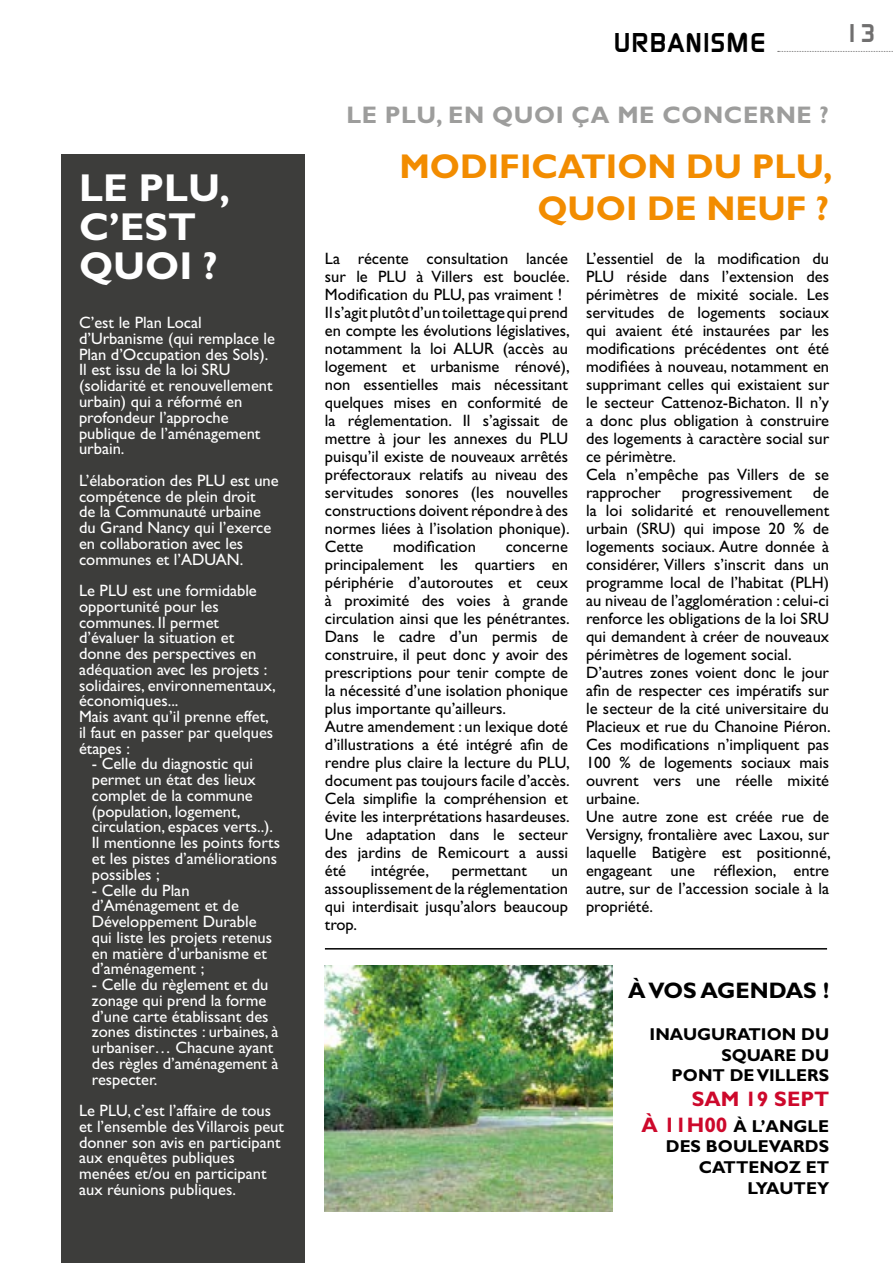
<style>
.page{position:relative;width:893px;height:1263px;background:#fff}
.page>*{position:absolute;margin:0;border:0;box-sizing:border-box;transform-origin:0 0}
.t1{font:700 39px/39px "Gill Sans Std";color:#fff}
.t2{font:700 34.5px/41.4px "Gill Sans Std";color:#f28c00;text-align:right}
.t3{font:27px "Newage";letter-spacing:.05em;color:#000}
.t4{font:25.5px "Newage";color:#706f6f}
.t5{font:700 24px "Gill Sans Std";letter-spacing:.025em;color:#9d9d9c}
.t6{font:700 22.5px "Gill Sans Std";color:#000}
.t7{font:700 21px "Gill Sans Std";color:#cd082b}
.t8{font:700 17.25px/20.7px "Gill Sans Std";color:#000;text-align:right}
.t9{font:16.5px/18px "Gill Sans Std";color:#000}
.t10{font:16.5px/15.8px "Gill Sans Std";color:#fff}
.s1{font-size:21px;color:#cd082b}
</style>
<div class="page">
<svg style="left:778px;top:51px;width:115px;height:1px"></svg>
<div style="left:62px;top:155px;width:243px;height:1108px;background:#3d3d3b"></div>
<img style="left:325px;top:965px;width:287px;height:247px">
<hr style="left:325px;top:948px;width:502px;height:1px;background:#000">
<h1 class="t1" style="left:79px;top:168px;width:152px">LE PLU,<br>C’EST<br>QUOI ?</h1>
<p class="t10" style="left:79px;top:315px;width:197px">C’est le Plan Local d’Urbanisme (qui remplace le<br>Plan d’Occupation des Sols).<br>Il est issu de la loi SRU (solidarité et renouvellement urbain) qui a réformé en profondeur l’approche publique de l’aménagement urbain.</p>
<p class="t10" style="left:79px;top:472px;width:201px">L’élaboration des PLU est une compétence de plein droit<br>de la Communauté urbaine du Grand Nancy qui l’exerce en collaboration avec les communes et l’ADUAN.</p>
<p class="t10" style="left:79px;top:583px;width:198px">Le PLU est une formidable opportunité pour les communes. Il permet d’évaluer la situation et donne des perspectives en adéquation avec les projets : solidaires, environnementaux, économiques...<br>Mais avant qu’il prenne effet, il faut en passer par quelques étapes :</p>
<p class="t10" style="left:92px;top:756px;width:190px">- Celle du diagnostic qui permet un état des lieux complet de la commune (population, logement, circulation, espaces verts..).<br>Il mentionne les points forts et les pistes d’améliorations possibles ;</p>
<p class="t10" style="left:92px;top:882px;width:182px">- Celle du Plan d’Aménagement et de<br>Développement Durable qui liste les projets retenus en matière d’urbanisme et d’aménagement ;</p>
<p class="t10" style="left:92px;top:977px;width:188px">- Celle du règlement et du zonage qui prend la forme d’une carte établissant des zones distinctes : urbaines, à urbaniser… Chacune ayant des règles d’aménagement à respecter.</p>
<p class="t10" style="left:79px;top:1103px;width:207px">Le PLU, c’est l’affaire de tous et l’ensemble des Villarois peut donner son avis en participant aux enquêtes publiques menées et/ou en participant aux réunions publiques.</p>
<h3 class="t3" style="left:614px;top:28px;width:153px">URBANISME</h3>
<h3 class="t4" style="left:844px;top:19px;width:34px">13</h3>
<h3 class="t5" style="left:346px;top:101px;width:484px">LE PLU, EN QUOI ÇA ME CONCERNE ?</h3>
<h2 class="t2" style="left:399px;top:146px;width:435px">MODIFICATION DU PLU,<br>QUOI DE NEUF ?</h2>
<p class="t9" style="left:325px;top:250px;width:246px">La récente consultation lancée sur le PLU à Villers est bouclée.<br>Modification du PLU, pas vraiment !<br>Il s’agit plutôt d’un toilettage qui prend en compte les évolutions législatives, notamment la loi ALUR (accès au logement et urbanisme rénové), non essentielles mais nécessitant quelques mises en conformité de la réglementation. Il s’agissait de mettre à jour les annexes du PLU puisqu’il existe de nouveaux arrêtés préfectoraux relatifs au niveau des servitudes sonores (les nouvelles constructions doivent répondre à des normes liées à l’isolation phonique).<br>Cette</p>
<p class="t9" style="left:586px;top:250px;width:245px">L’essentiel de la modification du<br>PLU réside dans l’extension des périmètres de mixité sociale. Les servitudes de logements sociaux qui avaient été instaurées par les modifications précédentes ont été modifiées à nouveau, notamment en supprimant celles qui existaient sur le secteur Cattenoz-Bichaton. Il n’y a donc plus obligation à construire des logements à caractère social sur ce périmètre.<br>Cela n’empêche pas Villers de se rapprocher</p>
<p class="t9" style="left:586px;top:484px;width:246px;text-indent:227px">de la loi solidarité et renouvellement urbain (SRU) qui impose 20 % de logements sociaux. Autre donnée à considérer, Villers s’inscrit dans un programme local de l’habitat (PLH) au niveau de l’agglomération : celui-ci renforce les obligations de la loi SRU qui demandent à créer de nouveaux périmètres de logement social.<br>D’autres zones voient donc le jour afin de respecter ces impératifs sur le secteur de la cité universitaire du<br>Placieux et rue du Chanoine Piéron.<br>Ces modifications n’impliquent pas<br>100 % de logements sociaux mais ouvrent vers une réelle mixité urbaine.<br>Une autre zone est créée rue de<br>Versigny, frontalière avec Laxou, sur laquelle Batigère est positionné, engageant une réflexion, entre autre, sur de l’accession sociale à la propriété.</p>
<p class="t9" style="left:682px;top:484px;width:112px">progressivement</p>
<p class="t9" style="left:393px;top:538px;width:84px">modification</p>
<p class="t9" style="left:325px;top:538px;width:246px;text-indent:181px">concerne principalement les quartiers en périphérie d’autoroutes et ceux à proximité des voies à grande circulation ainsi que les pénétrantes.<br>Dans le cadre d’un permis de construire, il peut donc y avoir des prescriptions pour tenir compte de la nécessité d’une isolation phonique plus importante qu’ailleurs.<br>Autre amendement : un lexique doté d’illustrations a été intégré afin de rendre plus claire la lecture du PLU, document pas toujours facile d’accès.<br>Cela simplifie la compréhension et évite les interprétations hasardeuses.<br>Une adaptation dans le secteur des jardins de Remicourt a aussi été</p>
<p class="t9" style="left:371px;top:862px;width:60px">intégrée,</p>
<p class="t9" style="left:452px;top:862px;width:77px">permettant</p>
<p class="t9" style="left:325px;top:862px;width:245px;text-align:justify;text-indent:227px">un assouplissement de la réglementation qui interdisait jusqu’alors beaucoup trop.</p>
<h3 class="t6" style="left:628px;top:977px;width:203px">À VOS AGENDAS !</h3>
<p class="t8" style="left:650px;top:1024px;width:181px">INAUGURATION DU<br>SQUARE DU<br>PONT DE VILLERS</p>
<p class="t7" style="left:692px;top:1087px;width:139px">SAM 19 SEPT</p>
<p class="t8" style="left:641px;top:1115px;width:189px"><span class="s1">À 11H00</span> À L’ANGLE<br>DES BOULEVARDS<br>CATTENOZ ET<br>LYAUTEY</p>
</div>
